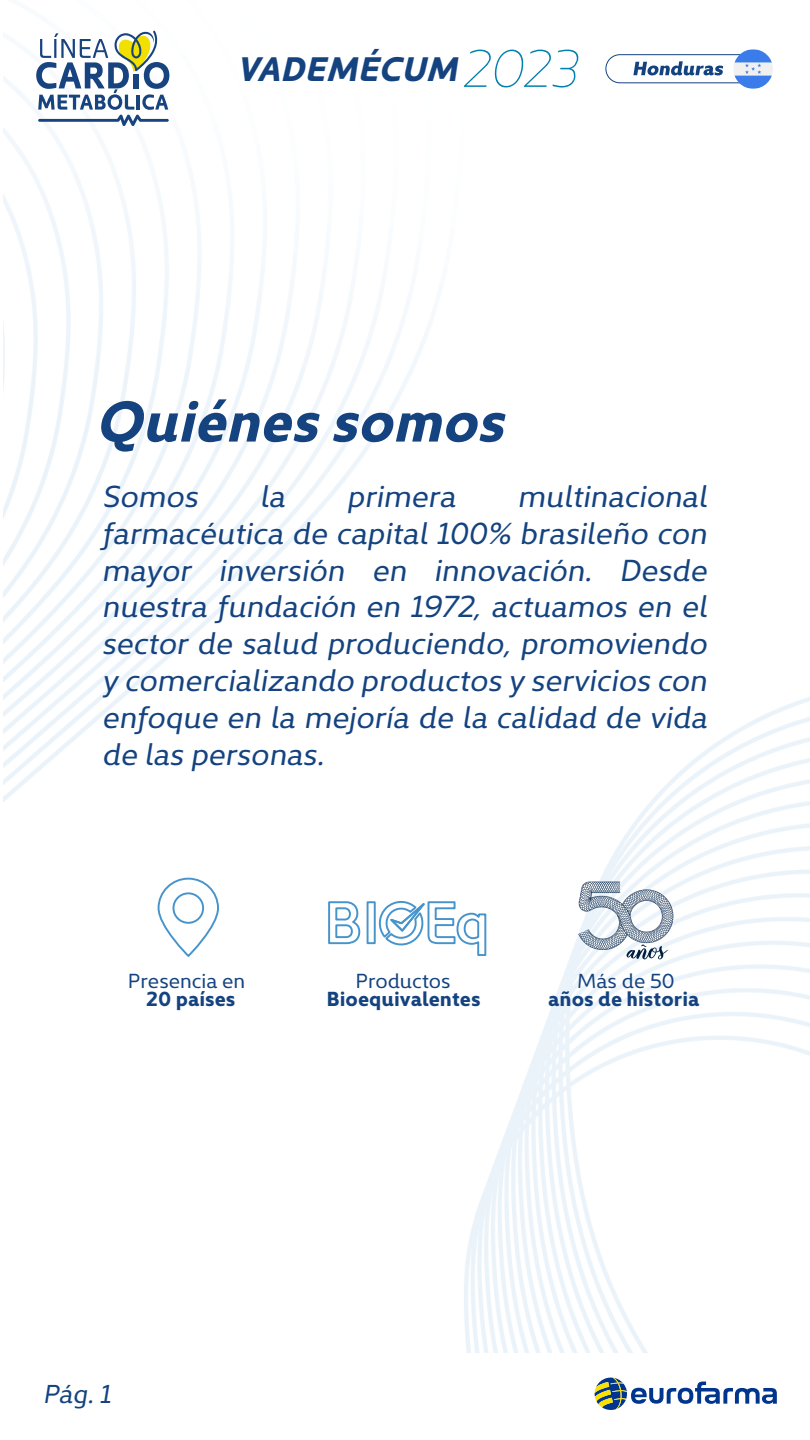
<style>
.page{position:relative;width:810px;height:1440px;background:#fff}
.page>*{position:absolute;margin:0;border:0;box-sizing:border-box;transform-origin:0 0}
.t1{font:italic 700 58.12px "Kyrial Display Pro";color:#144380}
.t2{font:italic 700 34.42px "Kyrial Display Pro";color:#144380}
.t3{font:italic 30.75px/36.9px "Kyrial Display Pro";color:#144380;text-align:justify}
.t4{font:italic 26.25px "Kyrial Display Pro";color:#144380}
.t5{font:700 20.62px "Kyrial Display Pro";color:#144380}
.t6{font:20.62px "Kyrial Display Pro";color:#144380}
.s1{font-family:"Kyrial Pro Display";font-weight:200;font-size:53.25px;color:#0080b0}
</style>
<div class="page">
<img style="left:4px;top:54px;width:806px;height:1299px">
<svg style="left:157px;top:877px;width:63px;height:81px"></svg>
<svg style="left:327px;top:900px;width:34px;height:45px"></svg>
<div style="left:367px;top:901px;width:9px;height:43px;border:2px solid #4794cc"></div>
<svg style="left:376px;top:889px;width:111px;height:68px"></svg>
<svg style="left:578px;top:881px;width:95px;height:81px"></svg>
<svg style="left:595px;top:1377px;width:182px;height:33px"></svg>
<svg style="left:633px;top:61px;width:90px;height:15px"></svg>
<div style="left:606px;top:54px;width:160px;height:29px;border:1px solid #144380;border-radius:14px"></div>
<svg style="left:733px;top:49px;width:40px;height:40px"></svg>
<svg style="left:36px;top:30px;width:133px;height:96px"></svg>
<p class="t2" style="left:236px;top:44px;width:342px">VADEMÉCUM<span class="s1">2023</span></p>
<h1 class="t1" style="left:95px;top:379px;width:410px">Quiénes somos</h1>
<p class="t3" style="left:102px;top:476px;width:98px">Somos</p>
<p class="t3" style="left:260px;top:476px;width:27px">la</p>
<p class="t3" style="left:347px;top:476px;width:110px">primera</p>
<p class="t3" style="left:102px;top:476px;width:607px;text-indent:416px">multinacional farmacéutica de capital 100% brasileño con mayor inversión en innovación. Desde nuestra fundación en 1972, actuamos en el sector de salud produciendo, promoviendo y comercializando productos y servicios con enfoque en la mejoría de la calidad de vida de las personas.</p>
<p class="t6" style="left:128px;top:967px;width:119px">Presencia en</p>
<p class="t5" style="left:146px;top:984px;width:91px">20 países</p>
<p class="t6" style="left:356px;top:967px;width:97px">Productos</p>
<p class="t5" style="left:326px;top:984px;width:156px">Bioequivalentes</p>
<p class="t6" style="left:577px;top:967px;width:99px">Más de 50</p>
<p class="t5" style="left:548px;top:984px;width:153px">años de historia</p>
<p class="t4" style="left:43px;top:1376px;width:69px">Pág. 1</p>
</div>
